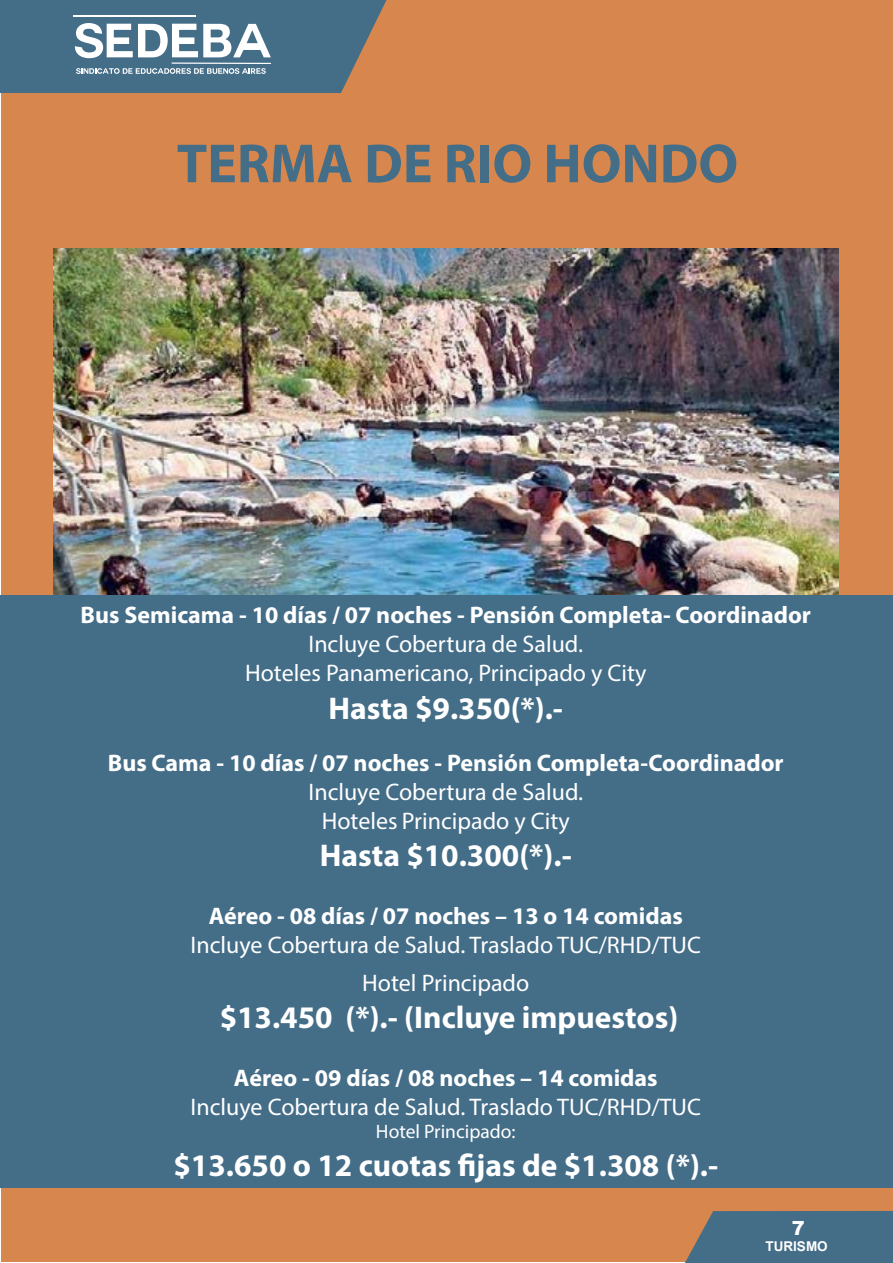
<style>
.page{position:relative;width:893px;height:1263px;background:#fff}
.page>*{position:absolute;margin:0;border:0;box-sizing:border-box;transform-origin:0 0}
.t1{font:700 55.5px "Myriad Pro";color:#446d88}
.t2{font:700 31.5px "Myriad Pro";color:#fff}
.t3{font:24px/28.8px "Myriad Pro";color:#fff;text-align:center}
.t4{font:700 24px "Myriad Pro";color:#fff}
.t5{font:19.5px "Myriad Pro";color:#fff}
.t6{font:900 19.5px "Arial";color:#fff}
.t7{font:700 13.5px "Arial";color:#fff}
</style>
<div class="page">
<div style="left:1px;top:1px;width:891px;height:1261px;background:#d7874d"></div>
<svg style="left:685px;top:1211px;width:208px;height:52px;background:#4e6e83"></svg>
<svg style="left:0;top:0;width:386px;height:93px;background:#627f92"></svg>
<hr style="left:172px;top:63px;width:99px;height:1px;background:#fff">
<img style="left:54px;top:249px;width:785px;height:346px">
<div style="left:0;top:595px;width:893px;height:592px;background:#446d88"></div>
<h1 class="t1" style="left:177px;top:127px;width:563px">TERMA DE RIO HONDO</h1>
<p class="t4" style="left:81px;top:600px;width:732px">Bus Semicama - 10 días / 07 noches - Pensión Completa- Coordinador</p>
<p class="t3" style="left:245px;top:629px;width:403px">Incluye Cobertura de Salud.<br>Hoteles Panamericano, Principado y City</p>
<h2 class="t2" style="left:328px;top:687px;width:236px">Hasta $9.350(*).-</h2>
<p class="t4" style="left:108px;top:747px;width:677px">Bus Cama - 10 días / 07 noches - Pensión Completa-Coordinador</p>
<p class="t3" style="left:308px;top:777px;width:276px">Incluye Cobertura de Salud.<br>Hoteles Principado y City</p>
<h2 class="t2" style="left:320px;top:835px;width:254px">Hasta $10.300(*).-</h2>
<p class="t4" style="left:209px;top:900px;width:475px">Aéreo - 08 días / 07 noches – 13 o 14 comidas</p>
<p class="t3" style="left:191px;top:925px;width:512px;line-height:37.8px">Incluye Cobertura de Salud. Traslado TUC/RHD/TUC<br>Hotel Principado</p>
<h2 class="t2" style="left:220px;top:997px;width:460px">$13.450 (*).- (Incluye impuestos)</h2>
<p class="t4" style="left:234px;top:1062px;width:425px">Aéreo - 09 días / 08 noches – 14 comidas</p>
<p class="t3" style="left:191px;top:1092px;width:512px">Incluye Cobertura de Salud. Traslado TUC/RHD/TUC</p>
<p class="t5" style="left:376px;top:1119px;width:141px">Hotel Principado:</p>
<h2 class="t2" style="left:173px;top:1145px;width:546px">$13.650 o 12 cuotas fijas de $1.308 (*).-</h2>
<p class="t6" style="left:792px;top:1214px;width:15px">7</p>
<p class="t7" style="left:765px;top:1237px;width:64px">TURISMO</p>
</div>
